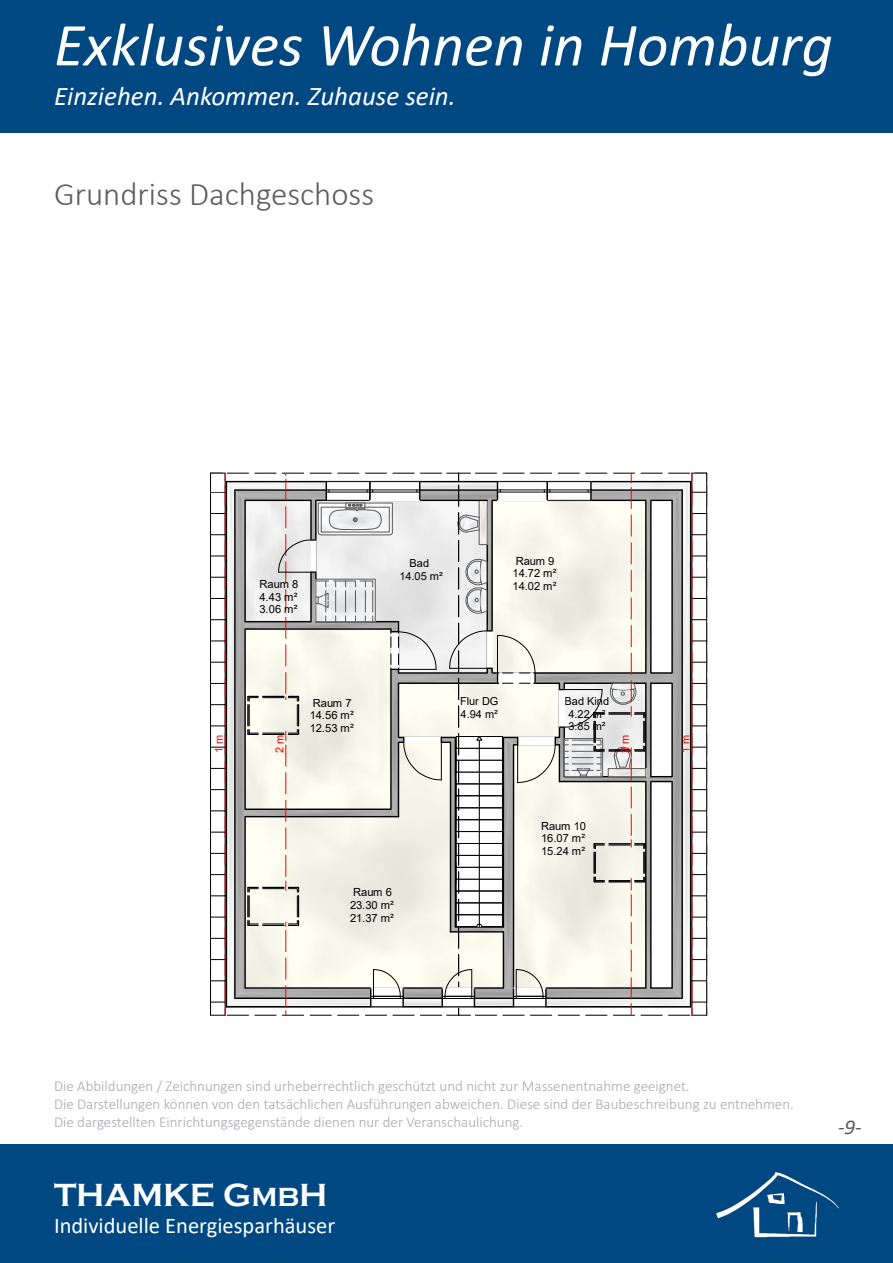
<style>
.page{position:relative;width:893px;height:1263px;background:#fff}
.page>*{position:absolute;margin:0;border:0;box-sizing:border-box;transform-origin:0 0}
.t1{font:italic 61.5px "Calibri";color:#fff}
.t2{font:300 33px "Calibri";color:#5d5d61}
.t3{font:700 33px "Copperplate Gothic";color:#fff}
.t4{font:italic 27px "Calibri";color:#fff}
.t5{font:22.5px "Calibri";color:#fff}
.t6{font:italic 21px "Calibri";color:#5d5d61}
.t7{font:300 15px "Calibri";color:#a8a9af}
.t8{font:11.25px/12.6px "Arial";letter-spacing:-.01em;color:#000}
.t9{font:10.95px/12.3px "Arial";color:#000;text-align:center}
.t10{font:10.95px "Arial";color:#f00}
.s1{font-size:27px}
</style>
<div class="page">
<div style="left:0;top:0;width:893px;height:133px;background:#004882"></div>
<div style="left:0;top:1144px;width:893px;height:119px;background:#004882"></div>
<img style="left:716px;top:1172px;width:123px;height:66px">
<svg style="left:210px;top:473px;width:497px;height:543px"></svg>
<h1 class="t1" style="left:54px;top:2px;width:780px">Exklusives Wohnen in Homburg</h1>
<h3 class="t4" style="left:54px;top:77px;width:403px">Einziehen. Ankommen. Zuhause sein.</h3>
<p class="t2" style="left:54px;top:174px;width:322px">Grundriss Dachgeschoss</p>
<p class="t8" style="left:259px;top:578px;width:40px;text-align:justify">Raum 8<br>4.43 m²<br>3.06 m²</p>
<p class="t8" style="left:310px;top:696px;width:46px">Raum 7<br>14.56 m²<br>12.53 m²</p>
<p class="t9" style="left:399px;top:557px;width:45px">Bad<br>14.05 m²</p>
<p class="t8" style="left:513px;top:554px;width:45px">Raum 9<br>14.72 m²<br>14.02 m²</p>
<p class="t9" style="left:460px;top:695px;width:40px;text-align:left">Flur DG<br>4.94 m²</p>
<p class="t9" style="left:565px;top:695px;width:46px">Bad Kind<br>4.22 m²<br>3.85 m²</p>
<p class="t10" style="left:211px;top:753px;width:20px;rotate:-90deg">1 m</p>
<p class="t10" style="left:272px;top:753px;width:20px;rotate:-90deg">2 m</p>
<p class="t10" style="left:617px;top:753px;width:20px;rotate:-90deg">2 m</p>
<p class="t10" style="left:678px;top:753px;width:20px;rotate:-90deg">1 m</p>
<p class="t8" style="left:350px;top:886px;width:45px">Raum 6<br>23.30 m²<br>21.37 m²</p>
<p class="t8" style="left:541px;top:819px;width:47px;text-align:justify">Raum 10<br>16.07 m²<br>15.24 m²</p>
<p class="t7" style="left:54px;top:1077px;width:637px">Die Abbildungen / Zeichnungen sind urheberrechtlich geschützt und nicht zur Massenentnahme geeignet.</p>
<p class="t7" style="left:54px;top:1095px;width:741px">Die Darstellungen können von den tatsächlichen Ausführungen abweichen. Diese sind der Baubeschreibung zu entnehmen.</p>
<p class="t7" style="left:54px;top:1113px;width:471px">Die dargestellten Einrichtungsgegenstände dienen nur der Veranschaulichung.</p>
<h2 class="t3" style="left:54px;top:1177px;width:275px">THAMKE G<span class="s1">MB</span>H</h2>
<h3 class="t5" style="left:54px;top:1210px;width:283px">Individuelle Energiesparhäuser</h3>
<p class="t6" style="left:838px;top:1112px;width:25px">-9-</p>
</div>
